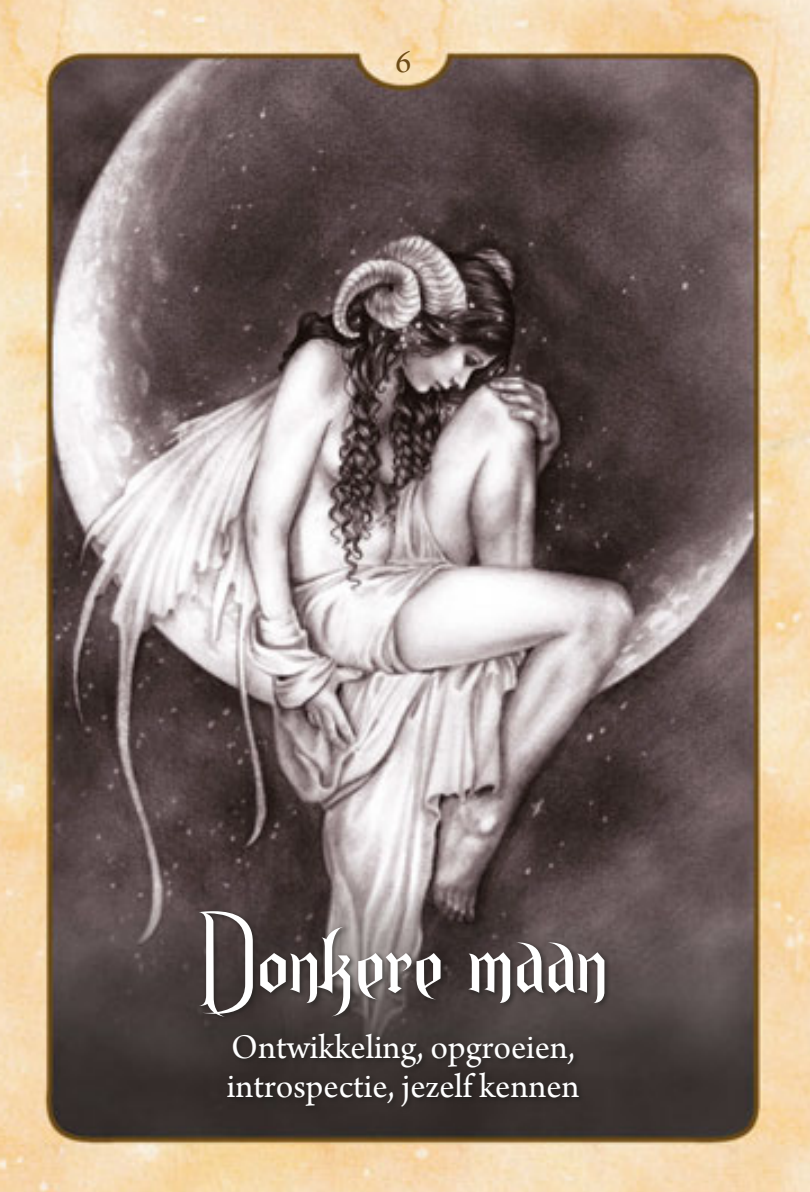
<style>
.page{position:relative;width:810px;height:1192px;background:#fff}
.page>*{position:absolute;margin:0;border:0;box-sizing:border-box;transform-origin:0 0}
.t1{font:72px "Endor";color:#fff}
.t2{font:36px/39px "Arno Pro";color:#fff}
.t3{font:33px "Arno Pro";color:#6d4c17}
</style>
<div class="page">
<img style="left:0;top:0;width:810px;height:1192px">
<div style="left:197px;top:908px;width:414px;height:205px;background:#1d1d1b;opacity:.55"></div>
<svg style="left:805px;top:0;width:5px;height:3px"></svg>
<svg style="left:805px;top:1189px;width:5px;height:3px"></svg>
<p class="t3" style="left:395px;top:43px;width:17px">6</p>
<h1 class="t1" style="left:199px;top:926px;width:410px">Donkere maan</h1>
<p class="t2" style="left:227px;top:1029px;width:354px">Ontwikkeling, opgroeien, introspectie, jezelf kennen</p>
</div>
